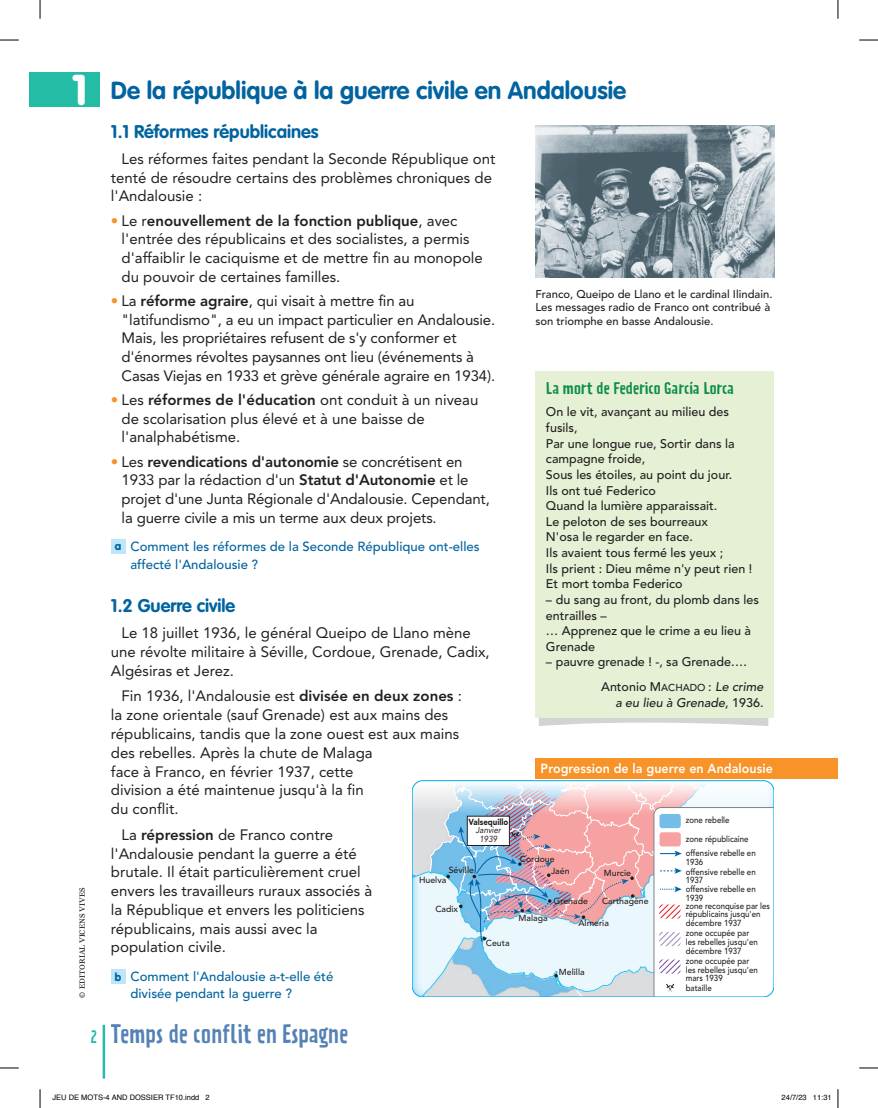
<style>
.page{position:relative;width:878px;height:1108px;background:#fff}
.page>*{position:absolute;margin:0;border:0;box-sizing:border-box;transform-origin:0 0}
.t1{font:700 24.38px "VAG Rounded";color:#01639f}
.t2{font:23.75px "Prater Sans One";letter-spacing:-.01em;color:#5582b4}
.t3{font:700 18.12px "VAG Rounded";color:#01639f}
.t4{font:16.25px "Prater Sans One";color:#24bca4}
.t5{font:15px/18.8px "Avenir LT Std";color:#231f20}
.t6{font:15px "Prater Sans One";letter-spacing:-.005em;color:#0e8e49;scale:1.1 1}
.t7{font:500 13.12px/17.5px "Avenir LT Std";color:#01639f}
.t8{font:800 13.12px "Avenir LT Std";letter-spacing:.005em;color:#fff;scale:.95 1}
.t9{font:500 12.5px/15.6px "Avenir LT Std";color:#231f20}
.t10{font:italic 500 12.5px "Avenir LT Std";color:#231f20}
.t11{font:500 11.25px/13.8px "Avenir LT Std";color:#231f20}
.t12{font:500 8.75px/8.8px "Avenir LT Std";color:#231f20;scale:.9 1}
.t13{font:500 8.75px "Avenir LT Std";color:#231f20}
.t14{font:900 8.75px "Avenir LT Std";color:#231f20;scale:.9 1}
.t15{font:italic 8.75px/8.8px "Avenir LT Std";color:#231f20;text-align:center;scale:.9 1}
.t16{font:7.5px "Helvetica";color:#000}
.t17{font:7.5px "Times Europa";color:#231f20}
.s1{font-weight:900;font-size:42.5px;color:#fff}
.s2{color:#f79328}
.s3{font-weight:800}
.s4{font-family:"VAG Rounded";font-weight:900;font-size:11.25px}
.s5{font-size:10px}
.s6{font-style:italic}
.s7{font-style:normal}
</style>
<div class="page">
<hr style="left:103px;top:1024px;width:2px;height:54px;background:#24bca4">
<img style="left:535px;top:125px;width:239px;height:152px">
<div style="left:111px;top:540px;width:14px;height:14px;background:#bce6fa"></div>
<div style="left:111px;top:969px;width:14px;height:14px;background:#bce6fa"></div>
<svg style="left:538px;top:717px;width:230px;height:9px"></svg>
<div style="left:535px;top:371px;width:238px;height:346px;background:#e5f0d5"></div>
<svg style="left:412px;top:780px;width:361px;height:217px"></svg>
<div style="left:412px;top:780px;width:361px;height:217px;border:1px solid #00aeef;border-radius:11px"></div>
<div style="left:29px;top:72px;width:71px;height:35px;background:#24bca4"></div>
<div style="left:535px;top:758px;width:302px;height:21px;background:#f79328"></div>
<svg style="left:0;top:40px;width:19px;height:1px"></svg>
<svg style="left:859px;top:40px;width:18px;height:1px"></svg>
<svg style="left:0;top:1067px;width:19px;height:1px"></svg>
<svg style="left:859px;top:1067px;width:18px;height:1px"></svg>
<svg style="left:40px;top:0;width:1px;height:19px"></svg>
<svg style="left:40px;top:1089px;width:1px;height:19px"></svg>
<svg style="left:837px;top:0;width:1px;height:19px"></svg>
<svg style="left:837px;top:1089px;width:1px;height:19px"></svg>
<h1 class="t1" style="left:73px;top:76px;width:555px"><span class="s1">1</span> De la république à la guerre civile en Andalousie</h1>
<p class="t17" style="left:78px;top:998px;width:112px;rotate:-90deg">© EDITORIAL VICENS VIVES</p>
<p class="t4" style="left:90px;top:1027px;width:8px">2</p>
<p class="t3" style="left:111px;top:121px;width:209px">1.1 Réformes républicaines</p>
<p class="t5" style="left:111px;top:149px;width:386px;text-indent:11px">Les réformes faites pendant la Seconde République ont tenté de résoudre certains des problèmes chroniques de l'Andalousie :</p>
<p class="t5" style="left:122px;top:211px;width:362px;text-indent:-11px"><span class="s2">•</span> Le r<span class="s3">enouvellement de la fonction publique</span>, avec l'entrée des républicains et des socialistes, a permis d'affaiblir le caciquisme et de mettre fin au monopole du pouvoir de certaines familles.</p>
<p class="t5" style="left:122px;top:291px;width:375px;text-indent:-11px"><span class="s2">•</span> La <span class="s3">réforme agraire</span>, qui visait à mettre fin au "latifundismo", a eu un impact particulier en Andalousie.<br>Mais, les propriétaires refusent de s'y conformer et d'énormes révoltes paysannes ont lieu (événements à Casas Viejas en 1933 et grève générale agraire en 1934).</p>
<p class="t5" style="left:122px;top:390px;width:358px;text-indent:-11px"><span class="s2">•</span> Les <span class="s3">réformes de l'éducation</span> ont conduit à un niveau de scolarisation plus élevé et à une baisse de l'analphabétisme.</p>
<p class="t5" style="left:122px;top:452px;width:369px;text-indent:-11px"><span class="s2">•</span> Les <span class="s3">revendications d'autonomie</span> se concrétisent en 1933 par la rédaction d'un <span class="s3">Statut d'Autonomie</span> et le projet d'une Junta Régionale d'Andalousie. Cependant, la guerre civile a mis un terme aux deux projets.</p>
<p class="t7" style="left:130px;top:538px;width:350px;text-indent:-16px"><span class="s4">a</span> Comment les réformes de la Seconde République ont-elles affecté l'Andalousie ?</p>
<p class="t3" style="left:111px;top:595px;width:126px">1.2 Guerre civile</p>
<p class="t5" style="left:111px;top:623px;width:380px;text-indent:11px">Le 18 juillet 1936, le général Queipo de Llano mène une révolte militaire à Séville, Cordoue, Grenade, Cadix,<br>Algésiras et Jerez.</p>
<p class="t5" style="left:111px;top:687px;width:352px;text-indent:11px">Fin 1936, l'Andalousie est <span class="s3">divisée en deux zones</span> : la zone orientale (sauf Grenade) est aux mains des républicains, tandis que la zone ouest est aux mains des rebelles. Après la chute de Malaga<br>face à Franco, en février 1937, cette<br>division a été maintenue jusqu'à la fin<br>du conflit.</p>
<p class="t5" style="left:111px;top:825px;width:262px;text-indent:11px">La <span class="s3">répression</span> de Franco contre l'Andalousie pendant la guerre a été brutale. Il était particulièrement cruel envers les travailleurs ruraux associés à la République et envers les politiciens républicains, mais aussi avec la population civile.</p>
<p class="t7" style="left:130px;top:967px;width:204px;text-indent:-16px"><span class="s4">b</span> Comment l'Andalousie a-t-elle été divisée pendant la guerre ?</p>
<p class="t14" style="left:468px;top:816px;width:46px">Valsequillo</p>
<p class="t15" style="left:475px;top:826px;width:29px">Janvier<br>1939</p>
<p class="t13" style="left:448px;top:864px;width:27px">Séville</p>
<p class="t13" style="left:419px;top:875px;width:29px">Huelva</p>
<p class="t13" style="left:435px;top:903px;width:24px">Cadix</p>
<p class="t13" style="left:485px;top:937px;width:25px">Ceuta</p>
<h2 class="t2" style="left:111px;top:1019px;width:239px">Temps de conflit en Espagne</h2>
<p class="t11" style="left:535px;top:287px;width:238px">Franco, Queipo de Llano et le cardinal Ilindain.<br>Les messages radio de Franco ont contribué à son triomphe en basse Andalousie.</p>
<p class="t6" style="left:546px;top:379px;width:172px">La mort de Federico García Lorca</p>
<p class="t9" style="left:546px;top:404px;width:208px">On le vit, avançant au milieu des fusils,<br>Par une longue rue, Sortir dans la campagne froide,<br>Sous les étoiles, au point du jour.<br>Ils ont tué Federico<br>Quand la lumière apparaissait.<br>Le peloton de ses bourreaux<br>N'osa le regarder en face.<br>Ils avaient tous fermé les yeux ;<br>Ils prient : Dieu même n'y peut rien !<br>Et mort tomba Federico</p>
<p class="t9" style="left:546px;top:592px;width:214px">– du sang au front, du plomb dans les entrailles –<br>… Apprenez que le crime a eu lieu à<br>Grenade</p>
<p class="t9" style="left:601px;top:650px;width:164px;line-height:24.5px;text-indent:-55px">– pauvre grenade ! -, sa Grenade….<br>Antonio M<span class="s5">ACHADO</span> : <span class="s6">Le crime</span></p>
<p class="t10" style="left:615px;top:695px;width:150px">a eu lieu à Grenade<span class="s7">, 1936.</span></p>
<p class="t8" style="left:540px;top:761px;width:246px">Progression de la guerre en Andalousie</p>
<p class="t13" style="left:520px;top:853px;width:36px">Cordoue</p>
<p class="t13" style="left:551px;top:866px;width:20px">Jaén</p>
<p class="t13" style="left:603px;top:867px;width:29px">Murcie</p>
<p class="t13" style="left:553px;top:896px;width:36px">Grenade</p>
<p class="t13" style="left:578px;top:917px;width:32px">Almeria</p>
<p class="t13" style="left:602px;top:896px;width:48px">Carthagène</p>
<p class="t13" style="left:518px;top:913px;width:30px">Malaga</p>
<p class="t13" style="left:559px;top:967px;width:27px">Melilla</p>
<p class="t12" style="left:685px;top:810px;width:71px;line-height:18.8px">zone rebelle zone républicaine</p>
<p class="t12" style="left:685px;top:848px;width:79px">offensive rebelle en<br>1936</p>
<p class="t12" style="left:685px;top:867px;width:79px">offensive rebelle en<br>1937<br>offensive rebelle en<br>1939</p>
<p class="t12" style="left:685px;top:901px;width:95px">zone reconquise par les républicains jusqu'en décembre 1937</p>
<p class="t12" style="left:685px;top:929px;width:82px">zone occupée par les rebelles jusqu'en décembre 1937</p>
<p class="t12" style="left:685px;top:956px;width:82px">zone occupée par les rebelles jusqu'en mars 1939</p>
<p class="t12" style="left:685px;top:984px;width:30px">bataille</p>
<p class="t16" style="left:53px;top:1092px;width:159px">JEU DE MOTS-4 AND DOSSIER TF10.indd 2</p>
<p class="t16" style="left:781px;top:1092px;width:52px">24/7/23 11:31</p>
</div>
